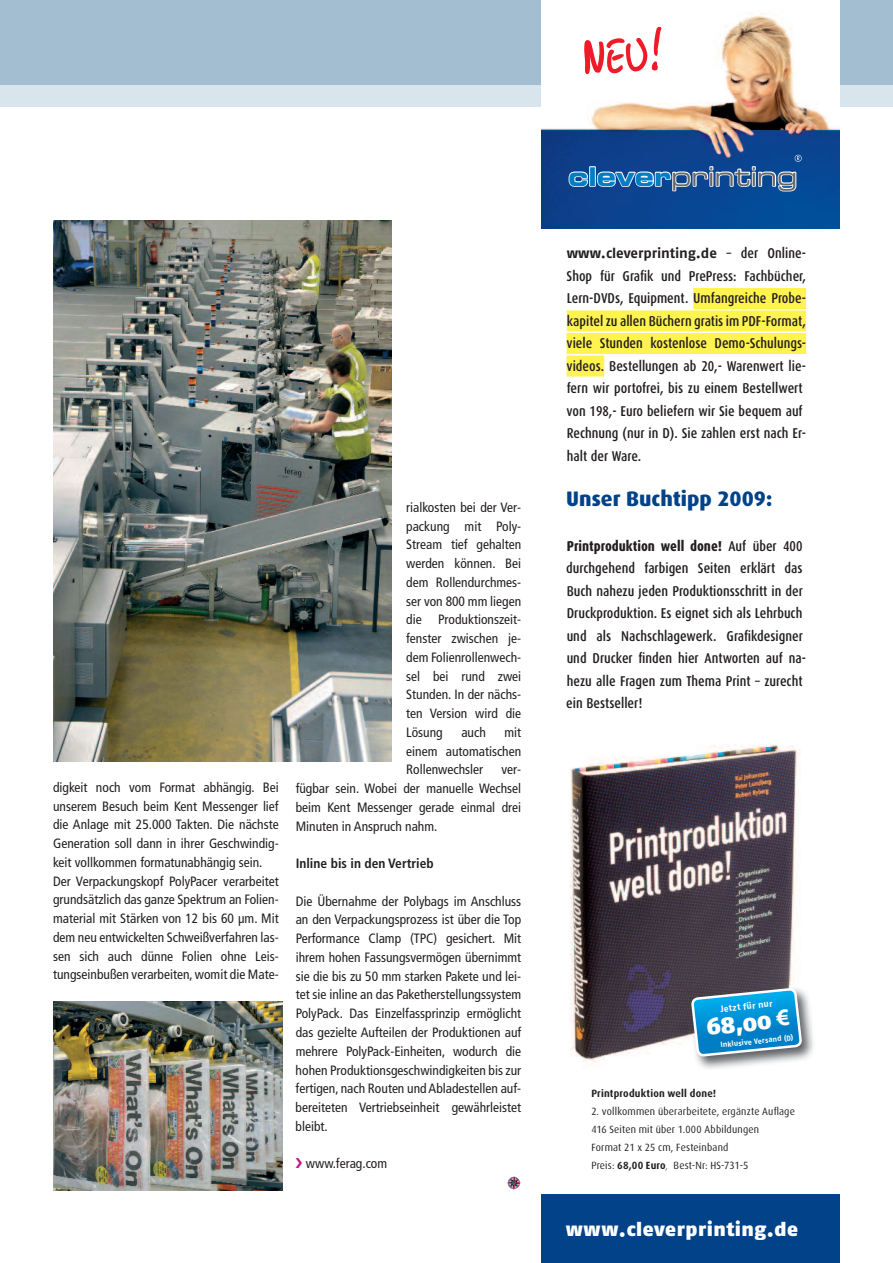
<style>
.page{position:relative;width:893px;height:1263px;background:#fff}
.page>*{position:absolute;margin:0;border:0;box-sizing:border-box;transform-origin:0 0}
.t1{font:54px "SF Grunge Sans Bold+HHKSEB";color:#ee1c28}
.t2{font:25.8px "Eurostile Extended Two+QRJWDT";letter-spacing:-.005em;color:#666}
.t3{font:24px "Fago No Black Roman+JWMWBH";color:#fff}
.t4{font:21px "Dax Extra Bold+IWOWUS";color:#014288}
.t5{font:19.65px "Fago No Black Roman+JWMWBH";letter-spacing:.025em;color:#fff}
.t6{font:14.25px/22.5px "Dax Condensed Medium+UUMHMQ";color:#231f20}
.t7{font:14.25px "Dax Condensed Extra Bold+FVXMNW";color:#231f20}
.t8{font:14.25px "Fago No Bold Roman+MNPMMD";letter-spacing:-.005em;color:#231f20}
.t9{font:condensed 13.5px/18.8px "Frutiger";color:#231f20;text-align:justify}
.t10{font:700 condensed 13.5px "Frutiger";color:#231f20}
.t11{font:10.5px/18px "Dax Regular+EQGTCS";letter-spacing:.02em;color:#231f20;scale:.95 1}
.t12{font:10.5px "Dax Bold+ZFNJES";letter-spacing:.02em;color:#231f20;scale:.95 1}
.t13{font:9px "Fago No Bold Roman+MNPMMD";color:#fff}
.t14{font:7.5px "Fago No Bold Roman+MNPMMD";color:#fff}
.s1{font-family:"Eurostile Bold Extended Two+ZFGSXL";color:#007ec5}
.s2{font-family:"Dax Condensed Medium+UUMHMQ"}
.s3{font-family:"Myriad Pro Bold+OROMFD"}
.s4{font-family:"Dax Bold+ZFNJES"}
.s5{font-family:"Dax Light+ZYMNFB"}
</style>
<div class="page">
<div style="left:0;top:0;width:893px;height:85px;background:#a4bed1"></div>
<div style="left:0;top:85px;width:893px;height:21px;background:#d9e5ed"></div>
<img style="left:53px;top:220px;width:338px;height:541px">
<img style="left:53px;top:1001px;width:230px;height:190px">
<svg style="left:507px;top:1176px;width:12px;height:14px"></svg>
<svg style="left:514px;top:1177px;width:7px;height:9px"></svg>
<div style="left:542px;top:1194px;width:298px;height:69px;background:#014288"></div>
<img style="left:542px;top:0;width:298px;height:228px">
<svg style="left:568px;top:171px;width:21px;height:17px"></svg>
<div style="left:589px;top:166px;width:7px;height:21px;border:2px solid #fff"></div>
<svg style="left:596px;top:155px;width:206px;height:37px;background:#426ea9"></svg>
<div style="left:693px;top:288px;width:113px;height:21px;background:#fff34f"></div>
<div style="left:567px;top:310px;width:239px;height:21px;background:#fff34f"></div>
<div style="left:566px;top:333px;width:240px;height:21px;background:#fff34f"></div>
<div style="left:566px;top:355px;width:38px;height:21px;background:#fff34f"></div>
<img style="left:570px;top:744px;width:231px;height:318px">
<img style="left:689px;top:985px;width:124px;height:84px">
<svg style="left:689px;top:989px;width:115px;height:66px;background:#2f95c8"></svg>
<p class="t9" style="left:53px;top:779px;width:227px;text-align:left">digkeit noch vom Format abhängig. Bei unserem Besuch beim Kent Messenger lief die Anlage mit 25.000 Takten. Die nächste Generation soll dann in ihrer Geschwindig&shy;keit vollkommen formatunabhängig sein.<br>Der Verpackungskopf PolyPacer verarbeitet grundsätzlich das ganze Spektrum an Folien&shy;material mit Stärken von 12 bis 60 µm. Mit dem neu entwickelten Schweißverfahren las&shy;sen sich auch dünne Folien ohne Leis&shy;tungseinbußen verarbeiten,womit die Mate-</p>
<p class="t9" style="left:406px;top:499px;width:117px">rialkosten bei der Ver&shy;packung mit Poly-Stream tief gehalten werden können. Bei dem Rollendurchmes&shy;ser von 800 mm liegen die Produktionszeit&shy;fenster zwischen je&shy;dem Folienrollenwech&shy;sel bei rund zwei Stunden. In der nächs&shy;ten Version wird die Lösung</p>
<p class="t9" style="left:461px;top:724px;width:26px">auch</p>
<p class="t9" style="left:406px;top:724px;width:117px;text-indent:98px">mit einem automatischen Rollenwechsler</p>
<p class="t9" style="left:296px;top:761px;width:227px;text-indent:206px">ver&shy;fügbar sein. Wobei der manuelle Wechsel beim Kent Messenger gerade einmal drei Minuten in Anspruch nahm.</p>
<p class="t10" style="left:296px;top:858px;width:140px">Inline bis in den Vertrieb</p>
<p class="t9" style="left:296px;top:893px;width:227px">Die Übernahme der Polybags im Anschluss an den Verpackungsprozess ist über die Top Performance Clamp (TPC) gesichert. Mit ihrem hohen Fassungsvermögen übernimmt sie die bis zu 50 mm starken Pakete und lei&shy;tet sie inline an das Paketherstellungssystem PolyPack. Das Einzelfassprinzip ermöglicht das gezielte Aufteilen der Produktionen auf mehrere PolyPack-Einheiten, wodurch die hohen Produktionsgeschwindigkeiten bis zur fertigen, nach Routen undAbladestellen auf&shy;bereiteten Vertriebseinheit gewährleistet bleibt.</p>
<p class="t9" style="left:306px;top:1155px;width:83px">www.ferag.com</p>
<h1 class="t1" style="left:583px;top:41px;width:83px;rotate:-4deg">NEU!</h1>
<h2 class="t2" style="left:568px;top:167px;width:231px"><span class="s1">clever</span>printing</h2>
<p class="t8" style="left:567px;top:248px;width:241px">www.cleverprinting.de <span class="s2">– der Online-</span></p>
<p class="t6" style="left:566px;top:265px;width:241px">Shop für Grafik und PrePress: Fachbücher, Lern-DVDs, Equipment. Umfangreiche Probe&shy;kapitel zu allen Büchern gratis im PDF-Format, viele Stunden kostenlose Demo-Schulungs&shy;videos. Bestellungen ab 20,- Warenwert lie&shy;fern wir portofrei, bis zu einem Bestellwert von 198,- Euro beliefern wir Sie bequem auf Rechnung (nur in D). Sie zahlen erst nach Er&shy;halt der Ware.</p>
<h3 class="t4" style="left:566px;top:489px;width:208px">Unser Buchtipp 2009:</h3>
<p class="t7" style="left:567px;top:539px;width:237px">Printproduktion well done! <span class="s2">Auf über 400</span></p>
<p class="t6" style="left:566px;top:558px;width:241px">durchgehend farbigen Seiten erklärt das Buch nahezu jeden Produktionsschritt in der Druckproduktion. Es eignet sich als Lehrbuch und als Nachschlagewerk. Grafikdesigner und Drucker finden hier Antworten auf na&shy;hezu alle Fragen zum Thema Print – zurecht ein Bestseller!</p>
<p class="t13" style="left:720px;top:1006px;width:54px;rotate:-6deg">Jetzt für nur</p>
<h3 class="t3" style="left:706px;top:1018px;width:85px;rotate:-6deg">68,00 <span class="s3">€</span></h3>
<p class="t14" style="left:720px;top:1042px;width:75px;rotate:-6deg">Inklusive Versand (D)</p>
<p class="t12" style="left:591px;top:1088px;width:133px">Printproduktion well done!</p>
<p class="t11" style="left:591px;top:1102px;width:216px">2. vollkommen überarbeitete, ergänzte Auflage 416 Seiten mit über 1.000 Abbildungen<br>Format 21 x 25 cm, Festeinband<br>Preis: <span class="s4">68,00 Euro</span><span class="s5">,</span> Best-Nr: HS-731-5</p>
<h3 class="t5" style="left:566px;top:1221px;width:234px">www.cleverprinting.de</h3>
</div>
